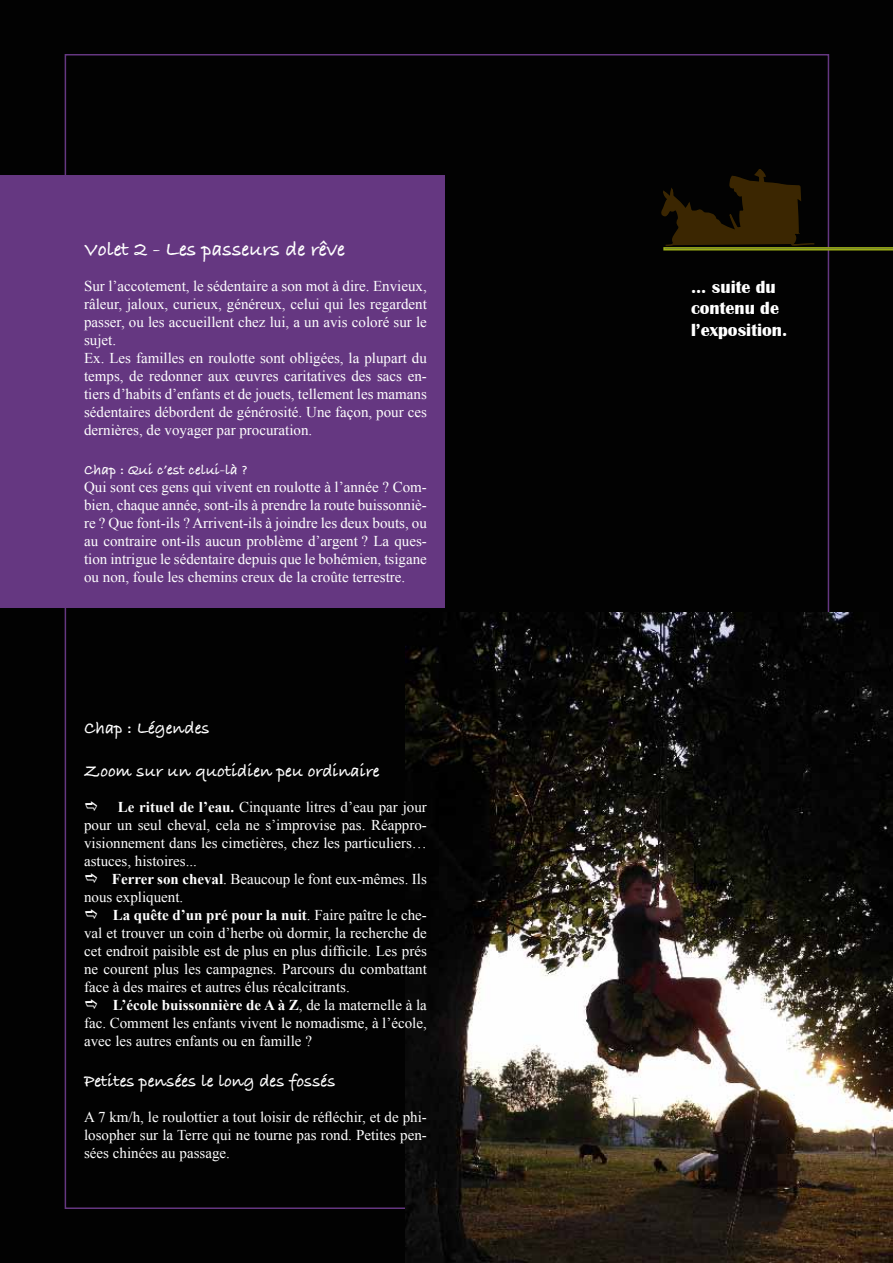
<style>
.page{position:relative;width:893px;height:1263px;background:#020202}
.page>*{position:absolute;margin:0;border:0;box-sizing:border-box;transform-origin:0 0}
.t1{font:21px "Bradley Hand ITCTT Bold";color:#fff}
.t2{font:18px "Bradley Hand ITCTT Bold";color:#fff}
.t3{font:700 18px/21.6px "Britannic";color:#fff}
.t4{font:15px/18px "Times New Roman";color:#fff;text-align:justify}
.t5{font:15px "Bradley Hand ITCTT Bold";color:#fff}
.s1{font-weight:700}
</style>
<div class="page">
<div style="left:0;top:175px;width:445px;height:433px;background:#653781"></div>
<img style="left:405px;top:612px;width:488px;height:651px">
<svg style="left:661px;top:169px;width:232px;height:81px"></svg>
<h1 class="t1" style="left:84px;top:233px;width:263px">Volet 2 - Les passeurs de rêve</h1>
<p class="t4" style="left:84px;top:276px;width:344px;text-align:left">Sur l’accotement, le sédentaire a son mot à dire. Envieux, râleur, jaloux, curieux, généreux, celui qui les regardent passer, ou les accueillent chez lui, a un avis coloré sur le sujet.<br>Ex. Les familles en roulotte sont obligées, la plupart du temps, de redonner aux œuvres caritatives des sacs en&shy;tiers d’habits d’enfants et de jouets, tellement les mamans sédentaires débordent de générosité. Une façon, pour ces dernières, de voyager par procuration.</p>
<p class="t5" style="left:84px;top:458px;width:165px">Chap : Qui c’est celui-là ?</p>
<p class="t4" style="left:84px;top:477px;width:344px">Qui sont ces gens qui vivent en roulotte à l’année ? Com&shy;bien, chaque année, sont-ils à prendre la route buissonniè&shy;re ? Que font-ils ? Arrivent-ils à joindre les deux bouts, ou au contraire ont-ils aucun problème d’argent ? La ques&shy;tion intrigue le sédentaire depuis que le bohémien, tsigane ou non, foule les chemins creux de la croûte terrestre.</p>
<p class="t2" style="left:84px;top:714px;width:127px">Chap : Légendes</p>
<p class="t2" style="left:84px;top:757px;width:297px">Zoom sur un quotidien peu ordinaire</p>
<p class="t4" style="left:84px;top:798px;width:344px;text-indent:34px"><span class="s1">Le rituel de l’eau.</span> Cinquante litres d’eau par jour pour un seul cheval, cela ne s’improvise pas. Réappro&shy;visionnement dans les cimetières, chez les particuliers… astuces, histoires...</p>
<p class="t4" style="left:84px;top:870px;width:344px;text-indent:28px"><span class="s1">Ferrer son cheval</span>. Beaucoup le font eux-mêmes. Ils nous expliquent.</p>
<p class="t4" style="left:84px;top:906px;width:344px;text-indent:29px"><span class="s1">La quête d’un pré pour la nuit</span>. Faire paître le che&shy;val et trouver un coin d’herbe où dormir, la recherche de cet endroit paisible est de plus en plus difficile. Les prés ne courent plus les campagnes. Parcours du combattant face à des maires et autres élus récalcitrants.</p>
<p class="t4" style="left:84px;top:996px;width:344px;text-indent:29px"><span class="s1">L’école buissonnière de A à Z</span>, de la maternelle à la fac. Comment les enfants vivent le nomadisme, à l’école, avec les autres enfants ou en famille ?</p>
<p class="t2" style="left:84px;top:1067px;width:253px">Petites pensées le long des fossés</p>
<p class="t4" style="left:84px;top:1107px;width:344px">A 7 km/h, le roulottier a tout loisir de réfléchir, et de phi&shy;losopher sur la Terre qui ne tourne pas rond. Petites pen&shy;sées chinées au passage.</p>
<p class="t3" style="left:691px;top:276px;width:98px">... suite du contenu de l’exposition.</p>
</div>
